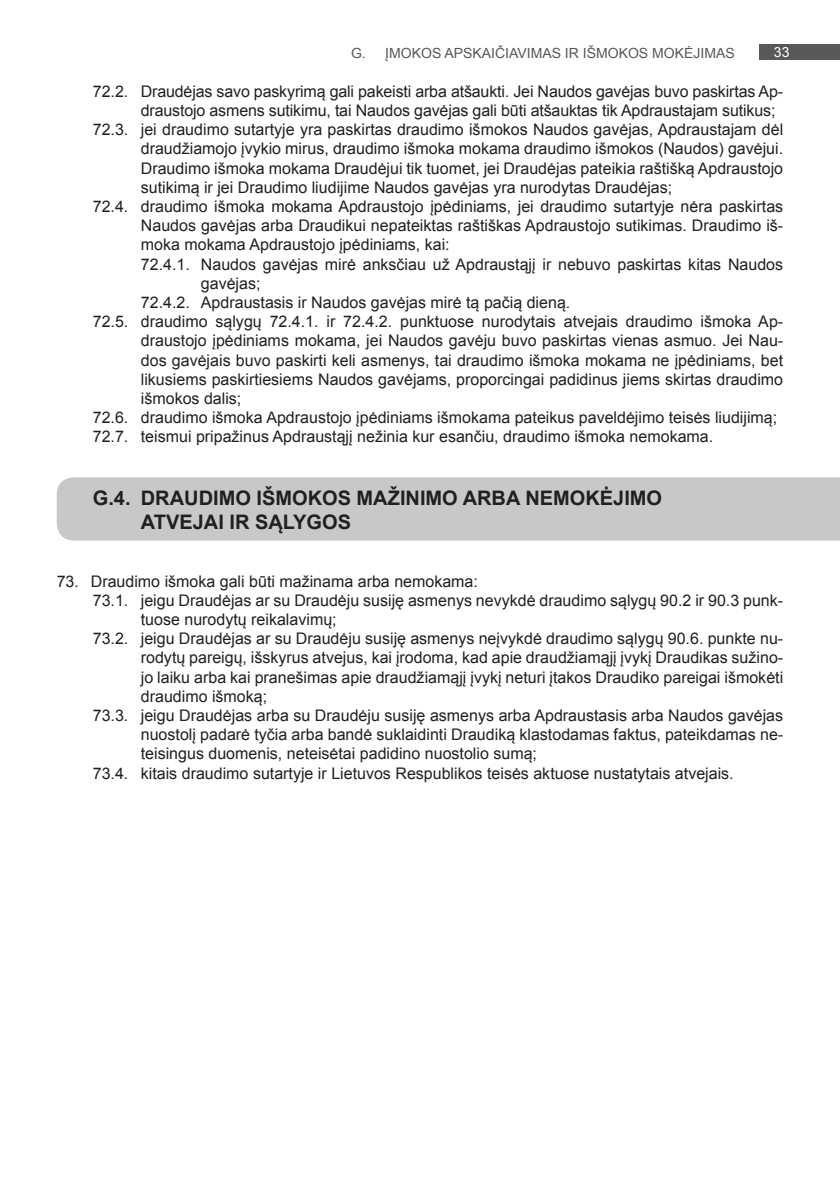
<style>
.page{position:relative;width:840px;height:1191px;background:#fff}
.page>*{position:absolute;margin:0;border:0;box-sizing:border-box;transform-origin:0 0}
.t1{font:700 20px/24px "Arial";color:#231f20}
.t2{font:16px "Arial";color:#231f20}
.t3{font:14px "Arial";color:#57585a}
.t4{font:14px "Arial";color:#fff}
</style>
<div class="page">
<div style="left:759px;top:44px;width:80px;height:16px;background:#57585a"></div>
<div style="left:57px;top:477px;width:782px;height:63px;background:#c7c8ca"></div>
<p class="t3" style="left:351px;top:43px;width:385px">g. įmokos apskaičiavimas ir išmokos mokėjimas</p>
<p class="t4" style="left:773px;top:43px;width:17px">33</p>
<p class="t2" style="left:93px;top:81px;width:691px">72.2. D raudėjas savo paskyrimą gali pakeisti arba atšaukti. Jei Naudos gavėjas buvo paskirtas Ap-</p>
<p class="t2" style="left:141px;top:100px;width:635px">draustojo asmens sutikimu, tai Naudos gavėjas gali būti atšauktas tik Apdraustajam sutikus;</p>
<p class="t2" style="left:93px;top:119px;width:691px">72.3. jei draudimo sutartyje yra paskirtas draudimo išmokos Naudos gavėjas, Apdraustajam dėl</p>
<p class="t2" style="left:141px;top:138px;width:643px">draudžiamojo įvykio mirus, draudimo išmoka mokama draudimo išmokos (Naudos) gavėjui.</p>
<p class="t2" style="left:141px;top:157px;width:643px">Draudimo išmoka mokama Draudėjui tik tuomet, jei Draudėjas pateikia raštišką Apdraustojo</p>
<p class="t2" style="left:141px;top:177px;width:532px">sutikimą ir jei Draudimo liudijime Naudos gavėjas yra nurodytas Draudėjas;</p>
<p class="t2" style="left:93px;top:196px;width:691px">72.4. draudimo išmoka mokama Apdraustojo įpėdiniams, jei draudimo sutartyje nėra paskirtas</p>
<p class="t2" style="left:141px;top:215px;width:643px">Naudos gavėjas arba Draudikui nepateiktas raštiškas Apdraustojo sutikimas. Draudimo iš-</p>
<p class="t2" style="left:141px;top:234px;width:310px">moka mokama Apdraustojo įpėdiniams, kai:</p>
<p class="t2" style="left:141px;top:253px;width:643px">72.4.1. Naudos gavėjas mirė anksčiau už Apdraustąjį ir nebuvo paskirtas kitas Naudos</p>
<p class="t2" style="left:201px;top:273px;width:61px">gavėjas;</p>
<p class="t2" style="left:141px;top:292px;width:431px">72.4.2. Apdraustasis ir Naudos gavėjas mirė tą pačią dieną.</p>
<p class="t2" style="left:93px;top:311px;width:691px">72.5. draudimo sąlygų 72.4.1. ir 72.4.2. punktuose nurodytais atvejais draudimo išmoka Ap-</p>
<p class="t2" style="left:141px;top:330px;width:643px">draustojo įpėdiniams mokama, jei Naudos gavėju buvo paskirtas vienas asmuo. Jei Nau-</p>
<p class="t2" style="left:141px;top:349px;width:643px">dos gavėjais buvo paskirti keli asmenys, tai draudimo išmoka mokama ne įpėdiniams, bet</p>
<p class="t2" style="left:141px;top:369px;width:643px">likusiems paskirtiesiems Naudos gavėjams, proporcingai padidinus jiems skirtas draudimo</p>
<p class="t2" style="left:141px;top:388px;width:102px">išmokos dalis;</p>
<p class="t2" style="left:93px;top:407px;width:685px">72.6. draudimo išmoka Apdraustojo įpėdiniams išmokama pateikus paveldėjimo teisės liudijimą;</p>
<p class="t2" style="left:93px;top:426px;width:621px">72.7. teismui pripažinus Apdraustąjį nežinia kur esančiu, draudimo išmoka nemokama.</p>
<p class="t1" style="left:141px;top:486px;width:28px;text-indent:-48px">G.4. DRAUDIMOIŠMOKOSMAŽINIMOARBANEMOKĖJIMO<br>ATVEJAIIRSĄLYGOS</p>
<p class="t2" style="left:57px;top:570px;width:422px">73. Draudimo išmoka gali būti mažinama arba nemokama:</p>
<p class="t2" style="left:93px;top:589px;width:691px">73.1. jeigu Draudėjas ar su Draudėju susiję asmenys nevykdė draudimo sąlygų 90.2 ir 90.3 punk-</p>
<p class="t2" style="left:141px;top:609px;width:197px">tuose nurodytų reikalavimų;</p>
<p class="t2" style="left:93px;top:628px;width:691px">73.2. jeigu Draudėjas ar su Draudėju susiję asmenys neįvykdė draudimo sąlygų 90.6. punkte nu-</p>
<p class="t2" style="left:141px;top:647px;width:643px">rodytų pareigų, išskyrus atvejus, kai įrodoma, kad apie draudžiamąjį įvykį Draudikas sužino-</p>
<p class="t2" style="left:141px;top:666px;width:643px">jo laiku arba kai pranešimas apie draudžiamąjį įvykį neturi įtakos Draudiko pareigai išmokėti</p>
<p class="t2" style="left:141px;top:685px;width:128px">draudimo išmoką;</p>
<p class="t2" style="left:93px;top:705px;width:691px">73.3. jeigu Draudėjas arba su Draudėju susiję asmenys arba Apdraustasis arba Naudos gavėjas</p>
<p class="t2" style="left:141px;top:724px;width:643px">nuostolį padarė tyčia arba bandė suklaidinti Draudiką klastodamas faktus, pateikdamas ne-</p>
<p class="t2" style="left:141px;top:743px;width:397px">teisingus duomenis, neteisėtai padidino nuostolio sumą;</p>
<p class="t2" style="left:93px;top:762px;width:642px">73.4. kitais draudimo sutartyje ir Lietuvos Respublikos teisės aktuose nustatytais atvejais.</p>
</div>
